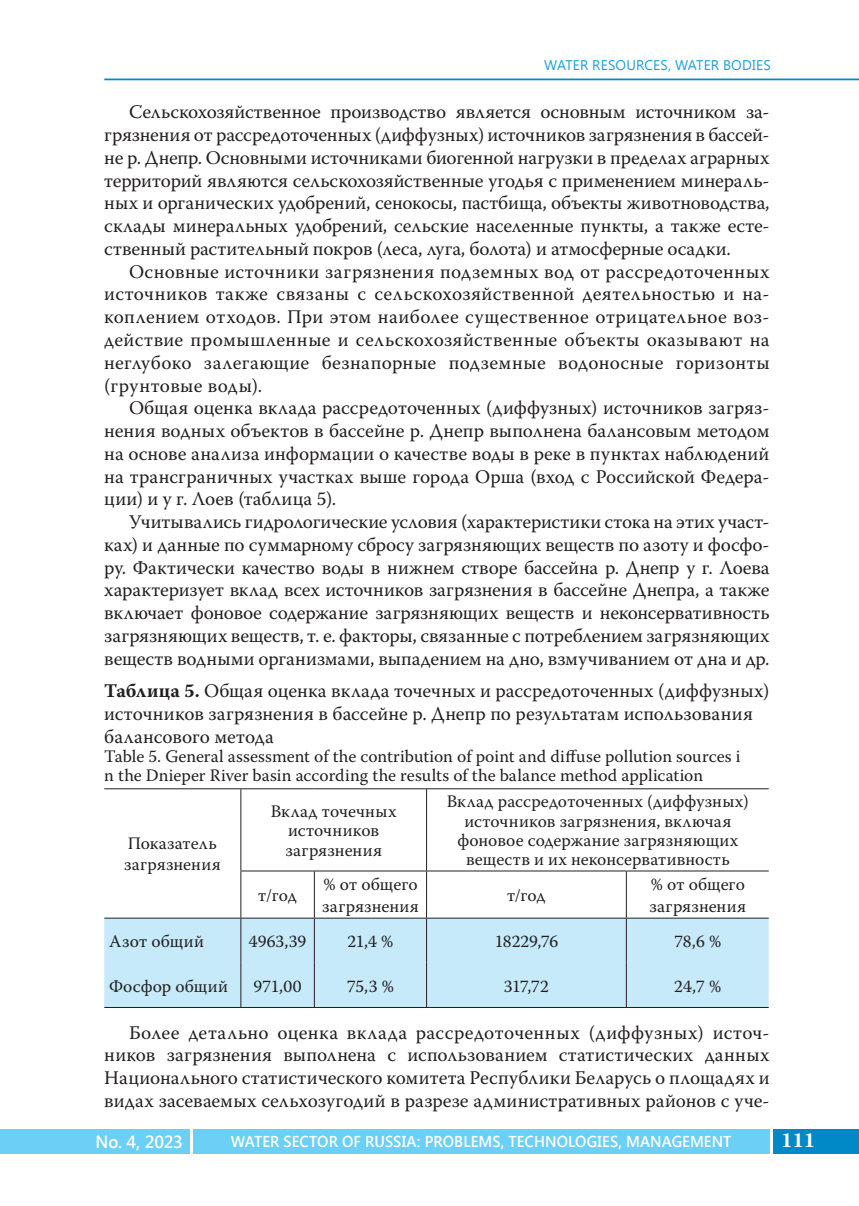
<style>
.page{position:relative;width:859px;height:1206px;background:#fff}
.page>*{position:absolute;margin:0;border:0;box-sizing:border-box;transform-origin:0 0}
.t1{font:700 21px "Warnock Pro";color:#fff}
.t2{font:19.25px/22.8px "Warnock Pro";color:#231f20;text-align:justify}
.t3{font:17.5px/19.2px "Warnock Pro";color:#231f20}
.t4{font:600 17.5px "Segoe UI";letter-spacing:-.02em;color:#fff;scale:.96 1}
.t5{font:600 15.75px "Segoe UI";letter-spacing:.005em;color:#fff;scale:.95 1}
.t6{font:14px "Segoe UI";letter-spacing:.01em;color:#1fa0d5}
.s1{font-weight:700}
</style>
<div class="page">
<div style="left:193px;top:1128px;width:576px;height:25px;background:#6bcff6"></div>
<div style="left:772px;top:1128px;width:86px;height:25px;background:#0088c7"></div>
<div style="left:0;top:1128px;width:189px;height:25px;background:#6bcff6"></div>
<hr style="left:104px;top:79px;width:754px;height:1px;background:#0088c7">
<div style="left:104px;top:918px;width:664px;height:89px;background:#c6eafa"></div>
<hr style="left:104px;top:788px;width:210px;height:1px;background:#231f20">
<hr style="left:240px;top:789px;width:1px;height:81px;background:#231f20">
<hr style="left:314px;top:788px;width:312px;height:1px;background:#231f20">
<hr style="left:426px;top:789px;width:1px;height:81px;background:#231f20">
<hr style="left:626px;top:788px;width:142px;height:1px;background:#231f20">
<hr style="left:240px;top:870px;width:74px;height:1px;background:#231f20">
<hr style="left:240px;top:871px;width:1px;height:46px;background:#231f20">
<hr style="left:314px;top:870px;width:112px;height:1px;background:#231f20">
<hr style="left:314px;top:871px;width:1px;height:46px;background:#231f20">
<hr style="left:426px;top:870px;width:200px;height:1px;background:#231f20">
<hr style="left:426px;top:871px;width:1px;height:46px;background:#231f20">
<hr style="left:626px;top:870px;width:142px;height:1px;background:#231f20">
<hr style="left:625px;top:871px;width:1px;height:46px;background:#231f20">
<hr style="left:104px;top:917px;width:210px;height:1px;background:#231f20">
<hr style="left:240px;top:918px;width:1px;height:44px;background:#231f20">
<hr style="left:314px;top:917px;width:112px;height:1px;background:#231f20">
<hr style="left:314px;top:918px;width:1px;height:44px;background:#231f20">
<hr style="left:426px;top:917px;width:200px;height:1px;background:#231f20">
<hr style="left:426px;top:918px;width:1px;height:44px;background:#231f20">
<hr style="left:626px;top:917px;width:142px;height:1px;background:#231f20">
<hr style="left:625px;top:918px;width:1px;height:44px;background:#231f20">
<hr style="left:240px;top:962px;width:1px;height:45px;background:#231f20">
<hr style="left:314px;top:962px;width:1px;height:45px;background:#231f20">
<hr style="left:426px;top:962px;width:1px;height:45px;background:#231f20">
<hr style="left:625px;top:962px;width:1px;height:45px;background:#231f20">
<hr style="left:104px;top:1007px;width:664px;height:1px;background:#231f20">
<p class="t6" style="left:544px;top:55px;width:228px">WATER RESOURCES, WATER BODIES</p>
<p class="t2" style="left:104px;top:102px;width:666px;text-indent:25px">Сельскохозяйственное производство является основным источником за&shy;грязнения от рассредоточенных (диффузных) источников загрязнения в бассей&shy;не р. Днепр. Основными источниками биогенной нагрузки в пределах аграрных территорий являются сельскохозяйственные угодья с применением минераль&shy;ных и органических удобрений, сенокосы, пастбища, объекты животноводства, склады минеральных удобрений, сельские населенные пункты, а также есте&shy;ственный растительный покров (леса, луга, болота) и атмосферные осадки.</p>
<p class="t2" style="left:104px;top:262px;width:666px;text-indent:25px">Основные источники загрязнения подземных вод от рассредоточенных источников также связаны с сельскохозяйственной деятельностью и на&shy;коплением отходов. При этом наиболее существенное отрицательное воз&shy;действие промышленные и сельскохозяйственные объекты оказывают на неглубоко залегающие безнапорные подземные водоносные горизонты (грунтовые воды).</p>
<p class="t2" style="left:104px;top:398px;width:666px;text-indent:25px">Общая оценка вклада рассредоточенных (диффузных) источников загряз&shy;нения водных объектов в бассейне р. Днепр выполнена балансовым методом на основе анализа информации о качестве воды в реке в пунктах наблюдений на трансграничных участках выше города Орша (вход с Российской Федера&shy;ции) и у г. Лоев (таблица 5).</p>
<p class="t2" style="left:104px;top:512px;width:666px;text-indent:25px">Учитывались гидрологические условия (характеристики стока на этих участ&shy;ках) и данные по суммарному сбросу загрязняющих веществ по азоту и фосфо&shy;ру. Фактически качество воды в нижнем створе бассейна р. Днепр у г. Лоева характеризует вклад всех источников загрязнения в бассейне Днепра, а также включает фоновое содержание загрязняющих веществ и неконсервативность загрязняющих веществ, т. е. факторы, связанные с потреблением загрязняющих веществ водными организмами, выпадением на дно, взмучиванием от дна и др.</p>
<p class="t2" style="left:104px;top:681px;width:666px;text-align:left"><span class="s1">Таблица 5.</span> Общая оценка вклада точечных и рассредоточенных (диффузных) источников загрязнения в бассейне р. Днепр по результатам использования балансового метода</p>
<p class="t3" style="left:104px;top:748px;width:637px">Table 5. General assessment of the contribution of point and diffuse pollution sources i n the Dnieper River basin according the results of the balance method application</p>
<p class="t3" style="left:124px;top:834px;width:98px;line-height:21px">Показатель загрязнения</p>
<p class="t3" style="left:271px;top:803px;width:127px;text-align:center">Вклад точечных источников загрязнения</p>
<p class="t3" style="left:446px;top:793px;width:303px;text-align:center">Вклад рассредоточенных (диффузных) источников загрязнения, включая фоновое содержание загрязняющих веществ и их неконсервативность</p>
<p class="t3" style="left:258px;top:887px;width:40px">т/год</p>
<p class="t3" style="left:322px;top:875px;width:98px;line-height:21px">% от общего загрязнения</p>
<p class="t3" style="left:507px;top:887px;width:40px">т/год</p>
<p class="t3" style="left:649px;top:875px;width:98px;line-height:21px">% от общего загрязнения</p>
<p class="t3" style="left:109px;top:933px;width:96px">Азот общий</p>
<p class="t3" style="left:249px;top:933px;width:59px">4963,39</p>
<p class="t3" style="left:347px;top:933px;width:47px">21,4 %</p>
<p class="t3" style="left:494px;top:933px;width:65px">18229,76</p>
<p class="t3" style="left:674px;top:933px;width:48px">78,6 %</p>
<p class="t3" style="left:109px;top:977px;width:120px">Фосфор общий</p>
<p class="t3" style="left:253px;top:977px;width:50px">971,00</p>
<p class="t3" style="left:347px;top:977px;width:48px">75,3 %</p>
<p class="t3" style="left:504px;top:977px;width:46px">317,72</p>
<p class="t3" style="left:674px;top:977px;width:48px">24,7 %</p>
<p class="t2" style="left:104px;top:1022px;width:666px;text-indent:25px">Более детально оценка вклада рассредоточенных (диффузных) источ&shy;ников загрязнения выполнена с использованием статистических данных Национального статистического комитета Республики Беларусь о площадях и видах засеваемых сельхозугодий в разрезе административных районов с уче-</p>
<p class="t4" style="left:96px;top:1128px;width:92px">No. 4, 2023</p>
<p class="t5" style="left:231px;top:1129px;width:528px">WATER SECTOR OF RUSSIA: PROBLEMS, TECHNOLOGIES, MANAGEMENT</p>
<p class="t1" style="left:780px;top:1132px;width:36px">111</p>
</div>
